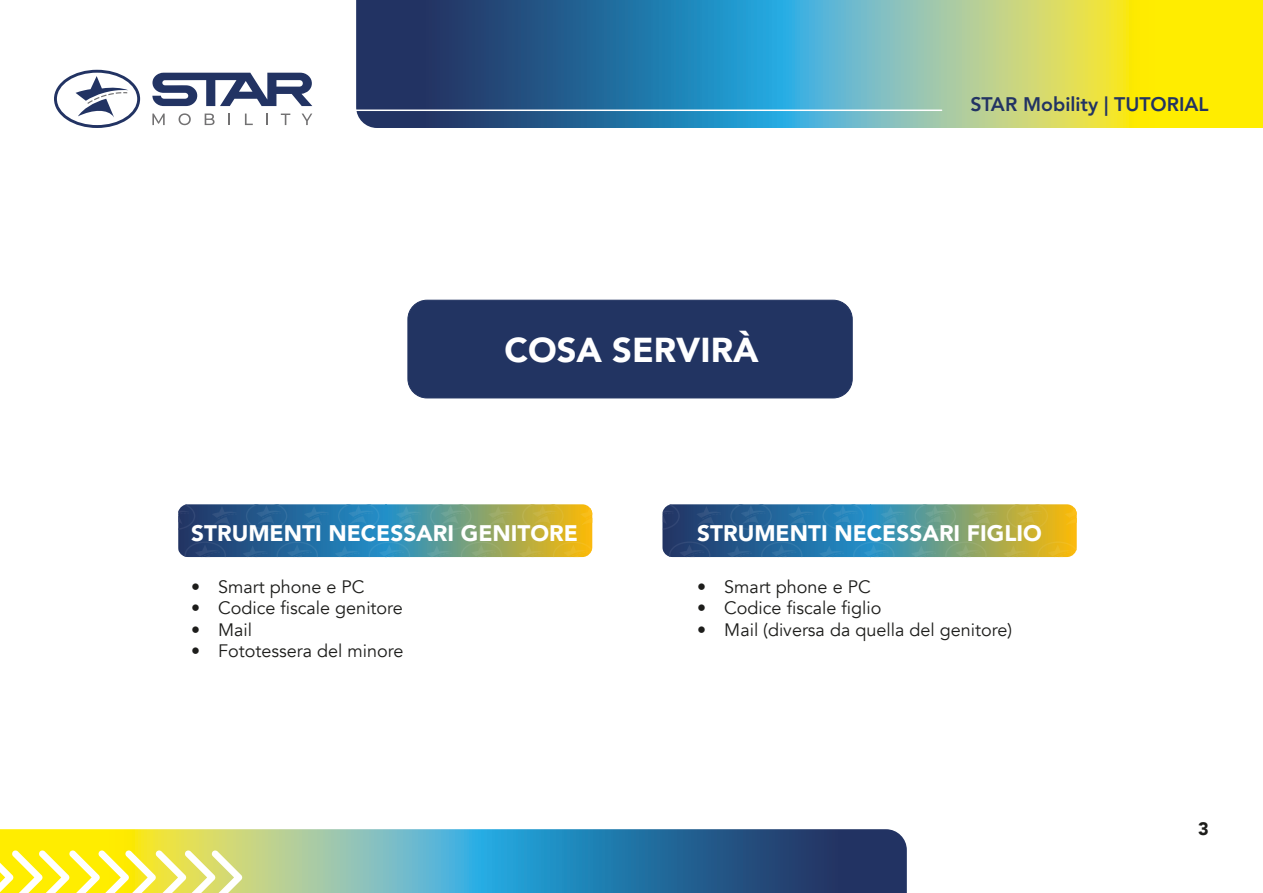
<style>
.page{position:relative;width:1263px;height:893px;background:#fff}
.page>*{position:absolute;margin:0;border:0;box-sizing:border-box;transform-origin:0 0}
.t1{font:900 34.5px "Avenir";color:#fff}
.t2{font:900 22.5px "Avenir";color:#fff}
.t3{font:800 19.5px "Avenir LT Std";color:#223363}
.t4{font:18px "Avenir";color:#1d1d1b}
.t5{font:900 18px "Avenir";color:#1d1d1b}
</style>
<div class="page">
<svg style="left:0;top:829px;width:907px;height:64px;background:#5a9094"></svg>
<svg style="left:0;top:850px;width:242px;height:43px"></svg>
<svg style="left:356px;top:0;width:907px;height:128px;background:#759f7f"></svg>
<hr style="left:352px;top:110px;width:589px;height:1px;background:#fff">
<svg style="left:152px;top:114px;width:13px;height:11px"></svg>
<svg style="left:179px;top:113px;width:12px;height:12px"></svg>
<svg style="left:205px;top:114px;width:10px;height:11px"></svg>
<svg style="left:228px;top:114px;width:2px;height:11px"></svg>
<svg style="left:245px;top:114px;width:8px;height:11px"></svg>
<svg style="left:266px;top:114px;width:2px;height:11px"></svg>
<svg style="left:281px;top:114px;width:9px;height:11px"></svg>
<svg style="left:302px;top:114px;width:10px;height:11px"></svg>
<svg style="left:152px;top:73px;width:160px;height:33px"></svg>
<svg style="left:54px;top:70px;width:86px;height:58px"></svg>
<div style="left:408px;top:300px;width:444px;height:98px;background:#223462;border-radius:19px"></div>
<div style="left:407px;top:300px;width:446px;height:98px;border:1px solid #223462;border-radius:19px"></div>
<svg style="left:178px;top:504px;width:414px;height:53px;background:#5b8580"></svg>
<svg style="left:662px;top:504px;width:415px;height:53px;background:#5c8681"></svg>
<p class="t1" style="left:504px;top:321px;width:256px">COSA SERVIRÀ</p>
<p class="t3" style="left:970px;top:92px;width:240px">STAR Mobility | TUTORIAL</p>
<p class="t2" style="left:191px;top:514px;width:388px">STRUMENTI NECESSARI GENITORE</p>
<p class="t4" style="left:191px;top:576px;width:175px">• Smart phone e PC</p>
<p class="t4" style="left:191px;top:597px;width:213px">• Codice fiscale genitore</p>
<p class="t4" style="left:191px;top:619px;width:63px">• Mail</p>
<p class="t4" style="left:191px;top:640px;width:214px">• Fototessera del minore</p>
<p class="t2" style="left:697px;top:514px;width:346px">STRUMENTI NECESSARI FIGLIO</p>
<p class="t4" style="left:697px;top:576px;width:175px">• Smart phone e PC</p>
<p class="t4" style="left:697px;top:597px;width:186px">• Codice fiscale figlio</p>
<p class="t4" style="left:697px;top:619px;width:316px">• Mail (diversa da quella del genitore)</p>
<p class="t5" style="left:1198px;top:814px;width:12px">3</p>
</div>
